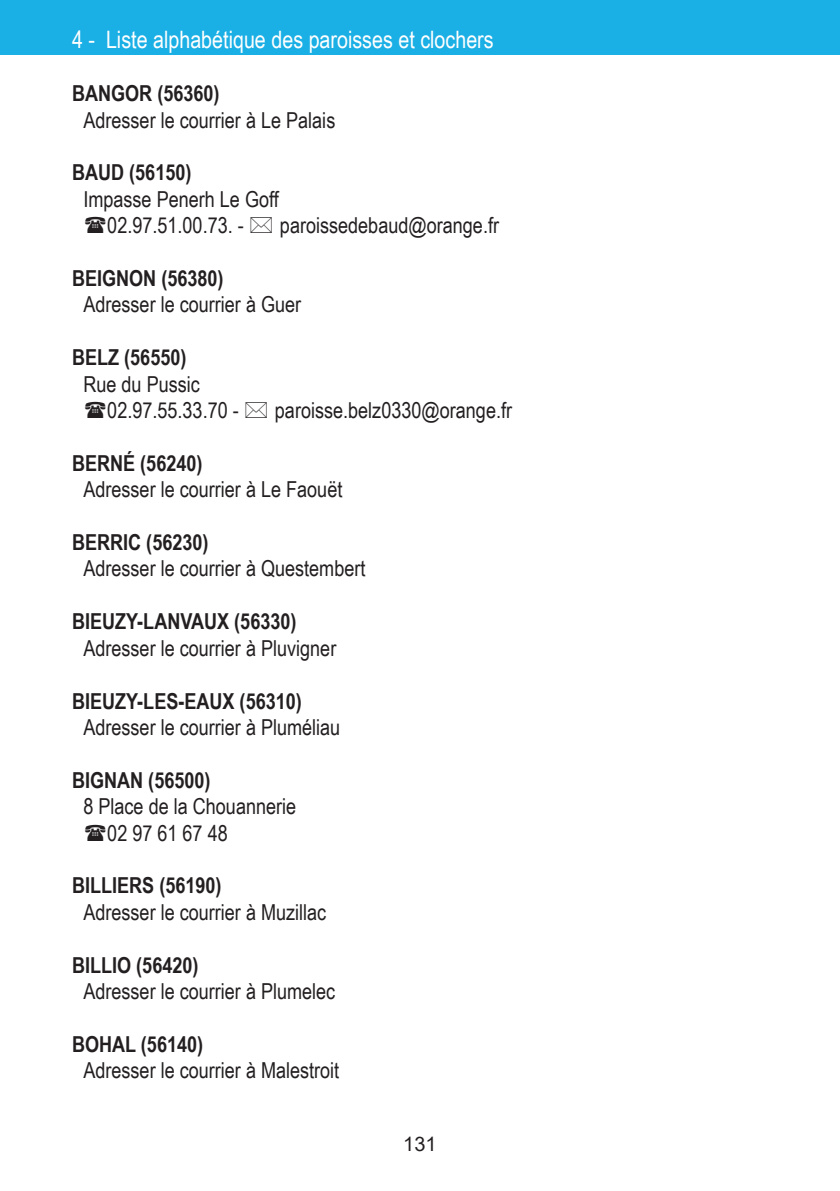
<style>
.page{position:relative;width:840px;height:1191px;background:#fff}
.page>*{position:absolute;margin:0;border:0;box-sizing:border-box;transform-origin:0 0}
.t1{font:24px "Arial Narrow";color:#fff}
.t2{font:22px/26.4px "Arial Narrow";color:#231f20}
.t3{font:700 22px "Arial Narrow";color:#231f20}
.t4{font:20px "Arial";color:#231f20}
</style>
<div class="page">
<div style="left:0;top:0;width:839px;height:55px;background:#1aafe5"></div>
<p class="t1" style="left:72px;top:22px;width:423px">4 - Liste alphabétique des paroisses et clochers</p>
<p class="t3" style="left:72px;top:77px;width:149px">BANGOR (56360)</p>
<p class="t2" style="left:83px;top:106px;width:253px">Adresser le courrier à Le Palais</p>
<p class="t3" style="left:72px;top:156px;width:121px">BAUD (56150)</p>
<p class="t2" style="left:83px;top:185px;width:197px;text-align:center">Impasse Penerh Le Goff<br>02.97.51.00.73. -</p>
<p class="t2" style="left:280px;top:211px;width:220px">paroissedebaud@orange.fr</p>
<p class="t3" style="left:72px;top:261px;width:153px">BEIGNON (56380)</p>
<p class="t2" style="left:83px;top:290px;width:219px">Adresser le courrier à Guer</p>
<p class="t3" style="left:72px;top:341px;width:116px">BELZ (56550)</p>
<p class="t2" style="left:107px;top:370px;width:133px;text-indent:-24px">Rue du Pussic<br>02.97.55.33.70 -</p>
<p class="t2" style="left:275px;top:396px;width:238px">paroisse.belz0330@orange.fr</p>
<p class="t3" style="left:72px;top:446px;width:132px">BERNÉ (56240)</p>
<p class="t2" style="left:83px;top:475px;width:260px">Adresser le courrier à Le Faouët</p>
<p class="t3" style="left:72px;top:525px;width:138px">BERRIC (56230)</p>
<p class="t2" style="left:83px;top:554px;width:283px">Adresser le courrier à Questembert</p>
<p class="t3" style="left:72px;top:605px;width:226px">BIEUZY-LANVAUX (56330)</p>
<p class="t2" style="left:83px;top:634px;width:254px">Adresser le courrier à Pluvigner</p>
<p class="t3" style="left:72px;top:684px;width:231px">BIEUZY-LES-EAUX (56310)</p>
<p class="t2" style="left:83px;top:713px;width:258px">Adresser le courrier à Pluméliau</p>
<p class="t3" style="left:72px;top:763px;width:140px">BIGNAN (56500)</p>
<p class="t2" style="left:107px;top:792px;width:190px;text-indent:-24px">8 Place de la Chouannerie<br>02 97 61 67 48</p>
<p class="t3" style="left:72px;top:869px;width:151px">BILLIERS (56190)</p>
<p class="t2" style="left:83px;top:898px;width:244px">Adresser le courrier à Muzillac</p>
<p class="t3" style="left:72px;top:948px;width:128px">BILLIO (56420)</p>
<p class="t2" style="left:83px;top:977px;width:253px">Adresser le courrier à Plumelec</p>
<p class="t3" style="left:72px;top:1027px;width:132px">BOHAL (56140)</p>
<p class="t2" style="left:83px;top:1056px;width:257px">Adresser le courrier à Malestroit</p>
<p class="t4" style="left:403px;top:1130px;width:35px">131</p>
</div>
